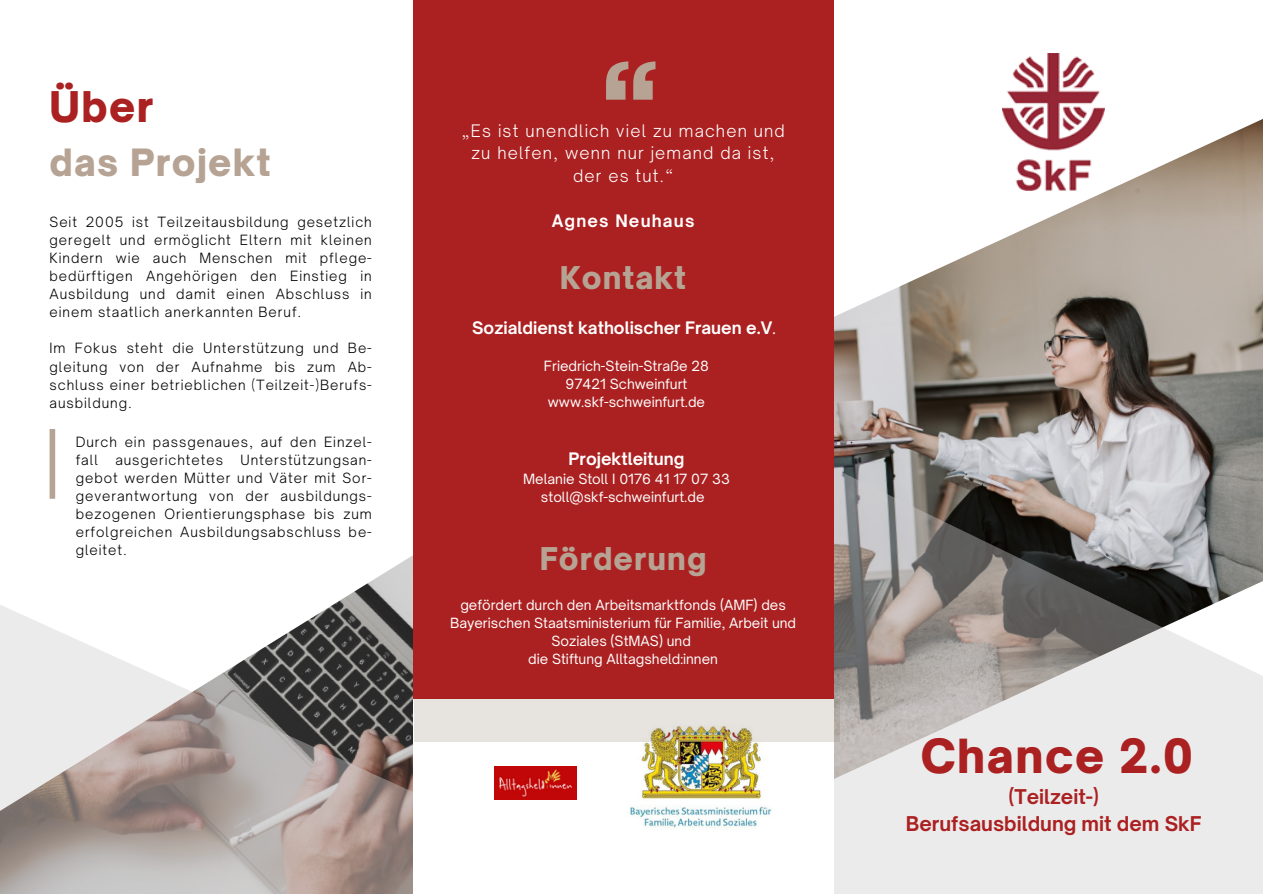
<style>
.page{position:relative;width:1263px;height:894px;background:#fff}
.page>*{position:absolute;margin:0;border:0;box-sizing:border-box;transform-origin:0 0}
.t1{font:900 45px "Open Sauce One";letter-spacing:.035em;color:#ab2020}
.t2{font:900 40.5px "Open Sauce One";color:#ab2020}
.t3{font:900 36px "Open Sauce One";letter-spacing:.035em;color:#b6a393}
.t4{font:900 30px "Open Sauce One";letter-spacing:.035em;color:#b6a393}
.t5{font:700 19.5px "Open Sauce One";color:#ab2020}
.t6{font:300 16.5px/22.5px "Open Sauce One";letter-spacing:.07em;color:#fff;text-align:center}
.t7{font:700 16.5px "Open Sauce One";color:#fff}
.t8{font:700 16.5px "Open Sauce One";letter-spacing:.07em;color:#fff}
.t9{font:300 13.5px/18px "Open Sauce One";letter-spacing:.07em;color:#000;text-align:justify}
.t10{font:13.5px/18px "Open Sauce One";color:#fff;text-align:center}
.s1{font-weight:400}
</style>
<div class="page">
<div style="left:50px;top:429px;width:5px;height:69px;background:#b6a393"></div>
<img style="left:833px;top:101px;width:430px;height:329px">
<svg style="left:833px;top:430px;width:430px;height:463px;background:#bab7b7"></svg>
<svg style="left:0;top:584px;width:413px;height:309px"></svg>
<div style="left:413px;top:0;width:420px;height:893px;background:#ab2020"></div>
<svg style="left:606px;top:61px;width:49px;height:39px"></svg>
<img style="left:1003px;top:53px;width:101px;height:137px">
<div style="left:413px;top:698px;width:420px;height:195px;background:#fff"></div>
<img style="left:623px;top:741px;width:154px;height:88px">
<img style="left:495px;top:766px;width:82px;height:33px">
<svg style="left:414px;top:698px;width:425px;height:43px;background:#e1d9d1"></svg>
<p class="t2" style="left:50px;top:81px;width:105px">Über</p>
<p class="t3" style="left:50px;top:140px;width:223px">das Projekt</p>
<p class="t9" style="left:50px;top:213px;width:324px">Seit 2005 ist Teilzeitausbildung gesetzlich geregelt und ermöglicht Eltern mit kleinen Kindern wie auch Menschen mit pflege&shy;bedürftigen Angehörigen den Einstieg in Ausbildung und damit einen Abschluss in einem staatlich anerkannten Beruf.</p>
<p class="t9" style="left:50px;top:339px;width:324px">Im Fokus steht die Unterstützung und Be&shy;gleitung von der Aufnahme bis zum Ab&shy;schluss einer betrieblichen (Teilzeit-)Berufs&shy;ausbildung.</p>
<p class="t9" style="left:76px;top:432px;width:298px">Durch ein passgenaues, auf den Einzel&shy;fall</p>
<p class="t9" style="left:76px;top:450px;width:298px;text-indent:165px">Unterstützungsan&shy;gebot werden Mütter und Väter mit Sor&shy;geverantwortung von der ausbildungs&shy;bezogenen Orientierungsphase bis zum erfolgreichen Ausbildungsabschluss be&shy;gleitet.</p>
<p class="t9" style="left:115px;top:450px;width:109px">ausgerichtetes</p>
<p class="t6" style="left:461px;top:119px;width:325px">„Es ist unendlich viel zu machen und zu helfen, wenn nur jemand da ist, der es tut.“</p>
<p class="t8" style="left:552px;top:210px;width:144px">Agnes Neuhaus</p>
<p class="t4" style="left:560px;top:258px;width:128px">Kontakt</p>
<p class="t7" style="left:472px;top:317px;width:306px">Sozialdienst katholischer Frauen e.V<span class="s1">.</span></p>
<p class="t10" style="left:544px;top:357px;width:167px">Friedrich-Stein-Straße 28</p>
<p class="t10" style="left:565px;top:375px;width:123px">97421 Schweinfurt</p>
<p class="t10" style="left:548px;top:393px;width:159px">www.skf-schweinfurt.de</p>
<p class="t7" style="left:569px;top:448px;width:117px">Projektleitung</p>
<p class="t10" style="left:523px;top:469px;width:208px">Melanie Stoll I 0176 41 17 07 33</p>
<p class="t10" style="left:541px;top:487px;width:165px">stoll@skf-schweinfurt.de</p>
<p class="t4" style="left:540px;top:540px;width:168px">Förderung</p>
<p class="t10" style="left:450px;top:595px;width:348px">gefördert durch den Arbeitsmarktfonds (AMF) des<br>Bayerischen Staatsministerium für Familie, Arbeit und<br>Soziales (StMAS) und</p>
<p class="t10" style="left:528px;top:649px;width:191px">die Stiftung Alltagsheld:innen</p>
<p class="t1" style="left:921px;top:728px;width:274px">Chance 2.0</p>
<p class="t5" style="left:1009px;top:784px;width:92px">(Teilzeit-)</p>
<p class="t5" style="left:906px;top:811px;width:297px">Berufsausbildung mit dem SkF</p>
</div>
